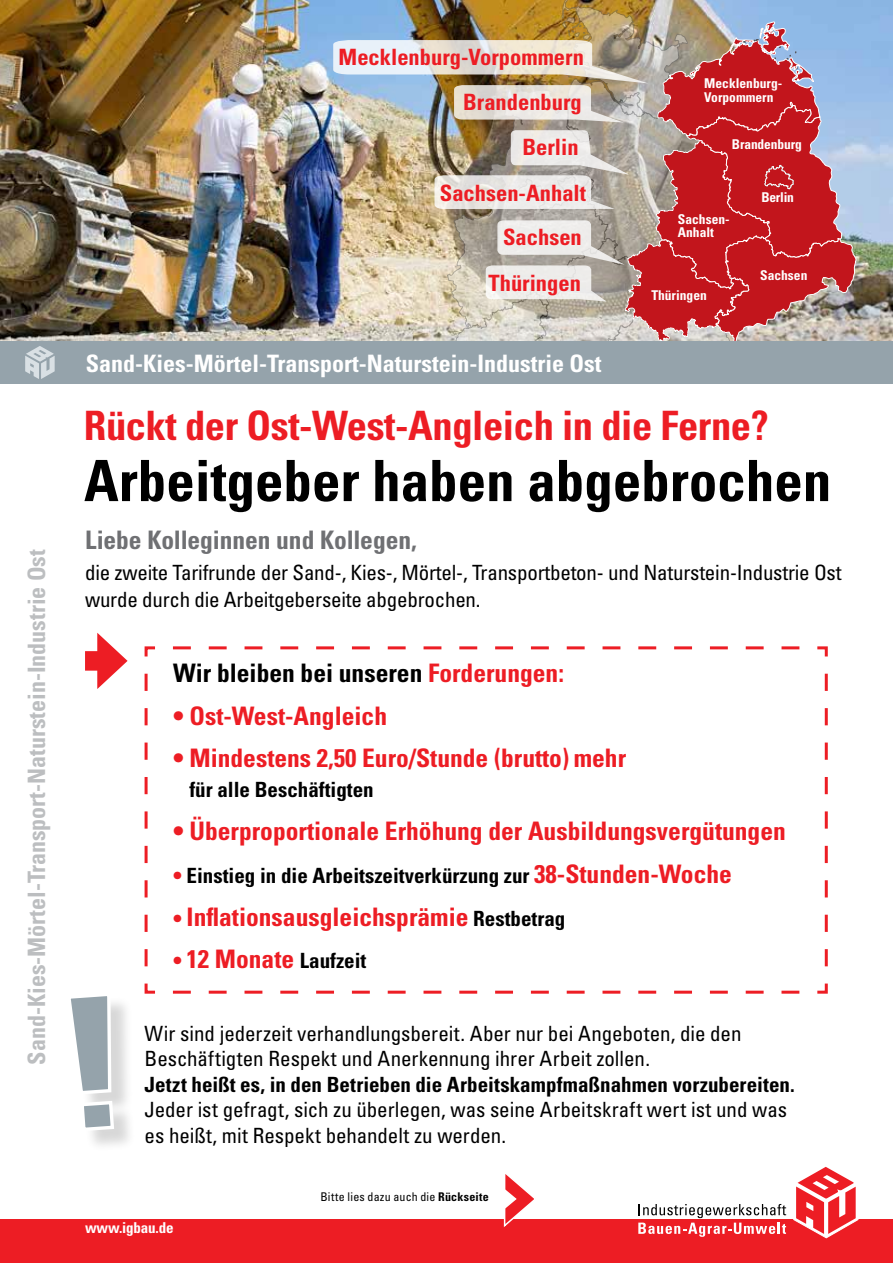
<style>
.page{position:relative;width:893px;height:1263px;background:#fff}
.page>*{position:absolute;margin:0;border:0;box-sizing:border-box;transform-origin:0 0}
.t1{font:700 condensed 57px "Univers";color:#000}
.t2{font:700 condensed 40.5px "Univers";letter-spacing:-.01em;color:#ed1d24}
.t3{font:700 condensed 25.5px "Univers";color:#ed1d24}
.t4{font:700 condensed 25.5px "Univers";color:#000}
.t5{font:700 condensed 25.5px "Univers";letter-spacing:-.005em;color:#6f7073}
.t6{font:700 condensed 24px "Univers";color:#bcbec0}
.t7{font:700 condensed 24px "Univers";color:#fff}
.t8{font:700 condensed 22.5px/45px "Univers";color:#ed1d24;text-align:right}
.t9{font:condensed 21px/25.5px "Univers";letter-spacing:-.005em;color:#000}
.t10{font:700 condensed 21px "Univers";color:#000}
.t11{font:700 condensed 15px "Univers";letter-spacing:-.01em;color:#fff}
.t12{font:700 condensed 13.5px/13.5px "Univers";color:#fff}
.t13{font:condensed 12px "Univers";letter-spacing:.02em;color:#000}
.s1{color:#ed1d24}
.s2{font-size:25.5px;color:#ed1d24}
.s3{font-size:21px}
.s4{font-size:21px;color:#000}
.s5{font-weight:700}
</style>
<div class="page">
<div style="left:0;top:1219px;width:893px;height:44px;background:#ed1d24"></div>
<svg style="left:794px;top:1166px;width:64px;height:72px"></svg>
<svg style="left:638px;top:1204px;width:148px;height:33px"></svg>
<div style="left:85px;top:651px;width:24px;height:20px;background:#ed1d24"></div>
<svg style="left:97px;top:633px;width:31px;height:56px"></svg>
<img style="left:0;top:0;width:893px;height:341px">
<img style="left:333px;top:0;width:524px;height:341px">
<div style="left:0;top:341px;width:893px;height:42px;background:#95a3ab"></div>
<svg style="left:25px;top:346px;width:30px;height:33px"></svg>
<svg style="left:503px;top:1174px;width:31px;height:53px"></svg>
<svg style="left:144px;top:646px;width:684px;height:348px"></svg>
<div style="left:70px;top:995px;width:66px;height:157px;background:#000;opacity:.16"></div>
<svg style="left:70px;top:995px;width:46px;height:138px"></svg>
<p class="t6" style="left:22px;top:1065px;width:517px;rotate:-90deg">Sand-Kies-Mörtel-Transport-Naturstein-Industrie Ost</p>
<p class="t8" style="left:339px;top:34px;width:247px">Mecklenburg-Vorpommern<br>Brandenburg</p>
<p class="t8" style="left:522px;top:124px;width:58px">Berlin</p>
<p class="t8" style="left:440px;top:170px;width:148px;line-height:44.4px">Sachsen-Anhalt<br>Sachsen</p>
<p class="t8" style="left:488px;top:260px;width:94px">Thüringen</p>
<p class="t12" style="left:704px;top:77px;width:79px">Mecklenburg-<br>Vorpommern</p>
<p class="t12" style="left:732px;top:137px;width:71px">Brandenburg</p>
<p class="t12" style="left:678px;top:212px;width:53px">Sachsen-<br>Anhalt</p>
<p class="t12" style="left:651px;top:289px;width:57px">Thüringen</p>
<p class="t12" style="left:761px;top:190px;width:34px">Berlin</p>
<p class="t12" style="left:760px;top:268px;width:49px">Sachsen</p>
<p class="t7" style="left:86px;top:349px;width:517px">Sand-Kies-Mörtel-Transport-Naturstein-Industrie Ost</p>
<h2 class="t2" style="left:84px;top:400px;width:686px">Rückt der Ost-West-Angleich in die Ferne?</h2>
<h1 class="t1" style="left:84px;top:446px;width:749px">Arbeitgeber haben abgebrochen</h1>
<p class="t5" style="left:85px;top:524px;width:333px">Liebe Kolleginnen und Kollegen,</p>
<p class="t9" style="left:85px;top:558px;width:758px;line-height:27px">die zweite Tarifrunde der Sand-, Kies-, Mörtel-, Transportbeton- und Naturstein-Industrie Ost wurde durch die Arbeitgeberseite abgebrochen.</p>
<p class="t4" style="left:173px;top:657px;width:392px">Wir bleiben bei unseren <span class="s1">Forderungen:</span></p>
<p class="t3" style="left:173px;top:700px;width:216px">• Ost-West-Angleich</p>
<p class="t3" style="left:173px;top:743px;width:455px">• Mindestens 2,50 Euro/Stunde (brutto) mehr</p>
<p class="t10" style="left:189px;top:777px;width:186px">für alle Beschäftigten</p>
<p class="t3" style="left:173px;top:815px;width:614px">• Überproportionale Erhöhung der Ausbildungsvergütungen</p>
<p class="t10" style="left:173px;top:862px;width:560px"><span class="s1">•</span> Einstieg in die Arbeitszeitverkürzung zur <span class="s2">38-Stunden-Woche</span></p>
<p class="t3" style="left:173px;top:901px;width:394px"><span class="s3">•</span> Inflationsausgleichsprämie <span class="s4">Restbetrag</span></p>
<p class="t3" style="left:173px;top:944px;width:195px"><span class="s3">•</span> 12 Monate <span class="s4">Laufzeit</span></p>
<p class="t9" style="left:145px;top:1020px;width:598px">Wir sind jederzeit verhandlungsbereit. Aber nur bei Angeboten, die den<br>Beschäftigten Respekt und Anerkennung ihrer Arbeit zollen.</p>
<p class="t10" style="left:145px;top:1071px;width:652px">Jetzt heißt es, in den Betrieben die Arbeitskampfmaßnahmen vorzubereiten.</p>
<p class="t9" style="left:145px;top:1096px;width:644px">Jeder ist gefragt, sich zu überlegen, was seine Arbeitskraft wert ist und was es heißt, mit Respekt behandelt zu werden.</p>
<p class="t11" style="left:85px;top:1219px;width:90px">www.igbau.de</p>
<p class="t13" style="left:320px;top:1189px;width:170px">Bitte lies dazu auch die <span class="s5">Rückseite</span></p>
</div>
